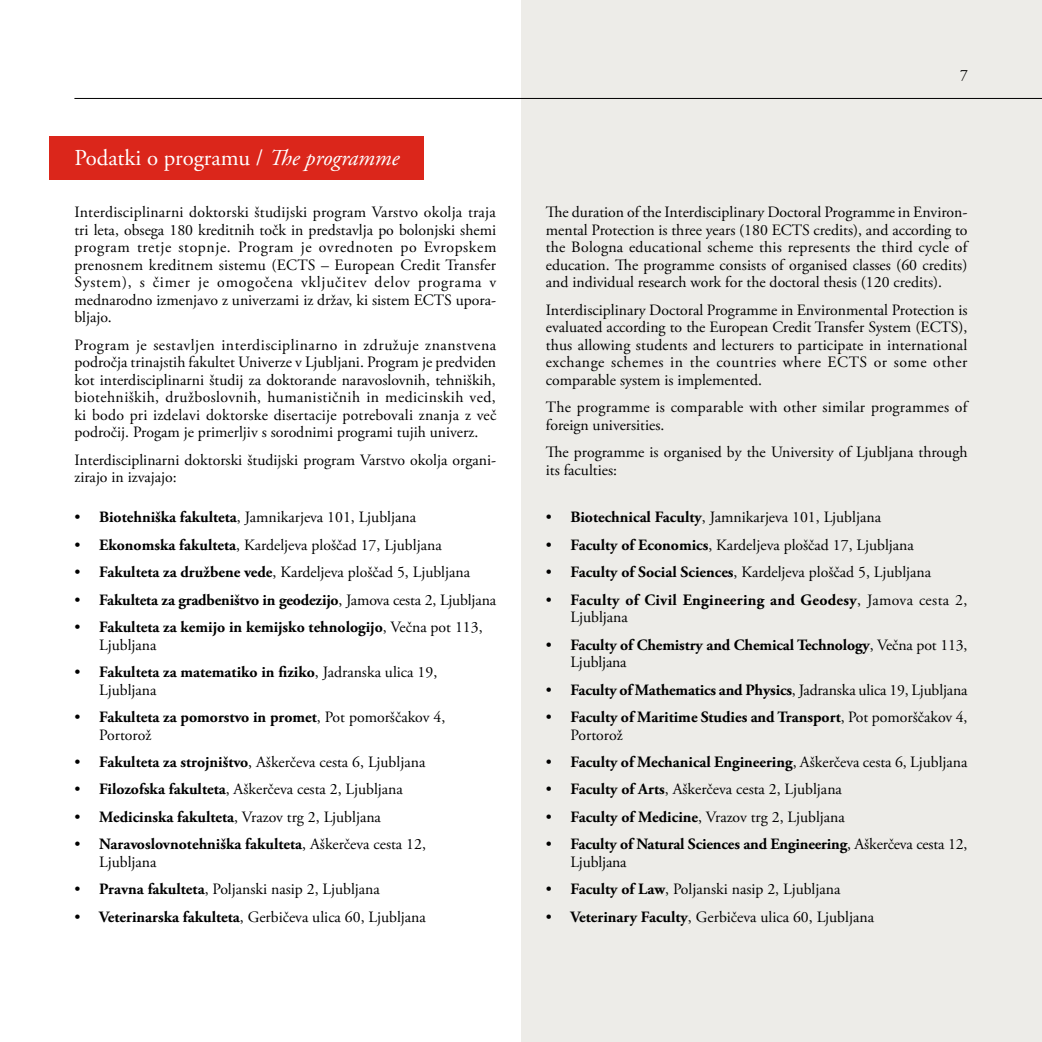
<style>
.page{position:relative;width:1042px;height:1042px;background:#fff}
.page>*{position:absolute;margin:0;border:0;box-sizing:border-box;transform-origin:0 0}
.t1{font:22.75px "Adobe Garamond Pro";color:#fff}
.t2{font:15.75px/17.5px "Adobe Garamond Pro";color:#000;text-align:justify}
.t3{font:700 15.75px/17.5px "Adobe Garamond Pro";color:#000}
.t4{font:15.75px/17.5px "Adobe Garamond Pro";letter-spacing:.02em;color:#000}
.t5{font:700 15.75px/17.5px "Adobe Garamond Pro";letter-spacing:.02em;color:#000}
.s1{font-style:italic}
.s2{font-weight:700}
.s3{font-weight:400}
</style>
<div class="page">
<div style="left:522px;top:0;width:520px;height:1042px;background:#edece8"></div>
<hr style="left:74px;top:98px;width:968px;height:1px;background:#000">
<div style="left:50px;top:136px;width:374px;height:44px;background:#db261b"></div>
<h1 class="t1" style="left:74px;top:144px;width:326px">Podatki o programu / <span class="s1">The programme</span></h1>
<p class="t2" style="left:74px;top:204px;width:423px">Interdisciplinarni doktorski študijski program Varstvo okolja traja tri leta, obsega 180 kreditnih točk in predstavlja po bolonjski shemi program tretje stopnje. Program je ovrednoten po Evropskem prenosnem kreditnem sistemu (ECTS – European Credit Transfer System), s čimer je omogočena vključitev delov programa v mednarodno izmenjavo z univerzami iz držav, ki sistem ECTS upora&shy;bljajo.</p>
<p class="t2" style="left:74px;top:337px;width:423px">Program je sestavljen interdisciplinarno in združuje znanstvena področja trinajstih fakultet Univerze v Ljubljani. Program je predviden kot interdisciplinarni študij za doktorande naravoslovnih, tehniških, biotehniških, družboslovnih, humanističnih in medicinskih ved, ki bodo pri izdelavi doktorske disertacije potrebovali znanja z več področij. Progam je primerljiv s sorodnimi programi tujih univerz.</p>
<p class="t2" style="left:74px;top:451px;width:423px">Interdisciplinarni doktorski študijski program Varstvo okolja organi&shy;zirajo in izvajajo:</p>
<p class="t2" style="left:74px;top:509px;width:343px">• <span class="s2">Biotehniška fakulteta</span>, Jamnikarjeva 101, Ljubljana</p>
<p class="t2" style="left:74px;top:537px;width:369px">• <span class="s2">Ekonomska fakulteta</span>, Kardeljeva ploščad 17, Ljubljana</p>
<p class="t2" style="left:74px;top:564px;width:397px">• <span class="s2">Fakulteta za družbene vede</span>, Kardeljeva ploščad 5, Ljubljana</p>
<p class="t3" style="left:74px;top:591px;width:423px"><span class="s3">•</span> Fakulteta za gradbeništvo in geodezijo<span class="s3">, Jamova cesta 2, Ljubljana</span></p>
<p class="t3" style="left:99px;top:619px;width:385px;text-indent:-25px"><span class="s3">•</span> Fakulteta za kemijo in kemijsko tehnologijo<span class="s3">, Večna pot 113,<br>Ljubljana</span></p>
<p class="t3" style="left:99px;top:664px;width:339px;text-indent:-25px"><span class="s3">•</span> Fakulteta za matematiko in fiziko<span class="s3">, Jadranska ulica 19,<br>Ljubljana</span></p>
<p class="t3" style="left:99px;top:708px;width:347px;text-indent:-25px"><span class="s3">•</span> Fakulteta za pomorstvo in promet<span class="s3">, Pot pomorščakov 4,<br>Portorož</span></p>
<p class="t2" style="left:74px;top:754px;width:352px">• <span class="s2">Fakulteta za strojništvo</span>, Aškerčeva cesta 6, Ljubljana</p>
<p class="t2" style="left:74px;top:781px;width:330px">• <span class="s2">Filozofska fakulteta</span>, Aškerčeva cesta 2, Ljubljana</p>
<p class="t2" style="left:74px;top:808px;width:308px">• <span class="s2">Medicinska fakulteta</span>, Vrazov trg 2, Ljubljana</p>
<p class="t3" style="left:99px;top:836px;width:328px;text-indent:-25px"><span class="s3">•</span> Naravoslovnotehniška fakulteta<span class="s3">, Aškerčeva cesta 12,<br>Ljubljana</span></p>
<p class="t2" style="left:74px;top:881px;width:307px">• <span class="s2">Pravna fakulteta</span>, Poljanski nasip 2, Ljubljana</p>
<p class="t2" style="left:74px;top:908px;width:353px">• <span class="s2">Veterinarska fakulteta</span>, Gerbičeva ulica 60, Ljubljana</p>
<p class="t2" style="left:960px;top:67px;width:9px">7</p>
<p class="t2" style="left:546px;top:204px;width:423px">The duration of the Interdisciplinary Doctoral Programme in Environ&shy;mental Protection is three years (180 ECTS credits), and according to the Bologna educational scheme this represents the third cycle of education. The programme consists of organised classes (60 credits) and individual research work for the doctoral thesis (120 credits).</p>
<p class="t2" style="left:546px;top:301px;width:423px">Interdisciplinary Doctoral Programme in Environmental Protection is evaluated according to the European Credit Transfer System (ECTS), thus allowing students and lecturers to participate in international exchange schemes in the countries where ECTS or some other comparable system is implemented.</p>
<p class="t4" style="left:546px;top:399px;width:423px">The programme is comparable with other similar programmes of foreign universities.</p>
<p class="t2" style="left:546px;top:444px;width:423px">The programme is organised by the University of Ljubljana through its faculties:</p>
<p class="t2" style="left:546px;top:509px;width:337px">• <span class="s2">Biotechnical Faculty</span>, Jamnikarjeva 101, Ljubljana</p>
<p class="t2" style="left:546px;top:537px;width:369px">• <span class="s2">Faculty of Economics</span>, Kardeljeva ploščad 17, Ljubljana</p>
<p class="t2" style="left:546px;top:564px;width:387px">• <span class="s2">Faculty of Social Sciences</span>, Kardeljeva ploščad 5, Ljubljana</p>
<p class="t5" style="left:570px;top:591px;width:398px;text-indent:-25px"><span class="s3">•</span> Faculty of Civil Engineering and Geodesy<span class="s3">, Jamova cesta 2,<br>Ljubljana</span></p>
<p class="t3" style="left:570px;top:636px;width:398px;text-indent:-25px"><span class="s3">•</span> Faculty of Chemistry and Chemical Technology<span class="s3">, Večna pot 113,<br>Ljubljana</span></p>
<p class="t3" style="left:546px;top:681px;width:423px"><span class="s3">•</span> Faculty of Mathematics and Physics<span class="s3">, Jadranska ulica 19, Ljubljana</span></p>
<p class="t3" style="left:570px;top:708px;width:398px;text-indent:-25px"><span class="s3">•</span> Faculty of Maritime Studies and Transport<span class="s3">, Pot pomorščakov 4,<br>Portorož</span></p>
<p class="t3" style="left:546px;top:753px;width:423px"><span class="s3">•</span> Faculty of Mechanical Engineering<span class="s3">, Aškerčeva cesta 6, Ljubljana</span></p>
<p class="t2" style="left:546px;top:781px;width:298px">• <span class="s2">Faculty of Arts</span>, Aškerčeva cesta 2, Ljubljana</p>
<p class="t2" style="left:546px;top:808px;width:301px">• <span class="s2">Faculty of Medicine</span>, Vrazov trg 2, Ljubljana</p>
<p class="t3" style="left:570px;top:836px;width:398px;text-indent:-25px"><span class="s3">•</span> Faculty of Natural Sciences and Engineering<span class="s3">, Aškerčeva cesta 12,<br>Ljubljana</span></p>
<p class="t2" style="left:546px;top:881px;width:296px">• <span class="s2">Faculty of Law</span>, Poljanski nasip 2, Ljubljana</p>
<p class="t2" style="left:546px;top:908px;width:330px">• <span class="s2">Veterinary Faculty</span>, Gerbičeva ulica 60, Ljubljana</p>
</div>
